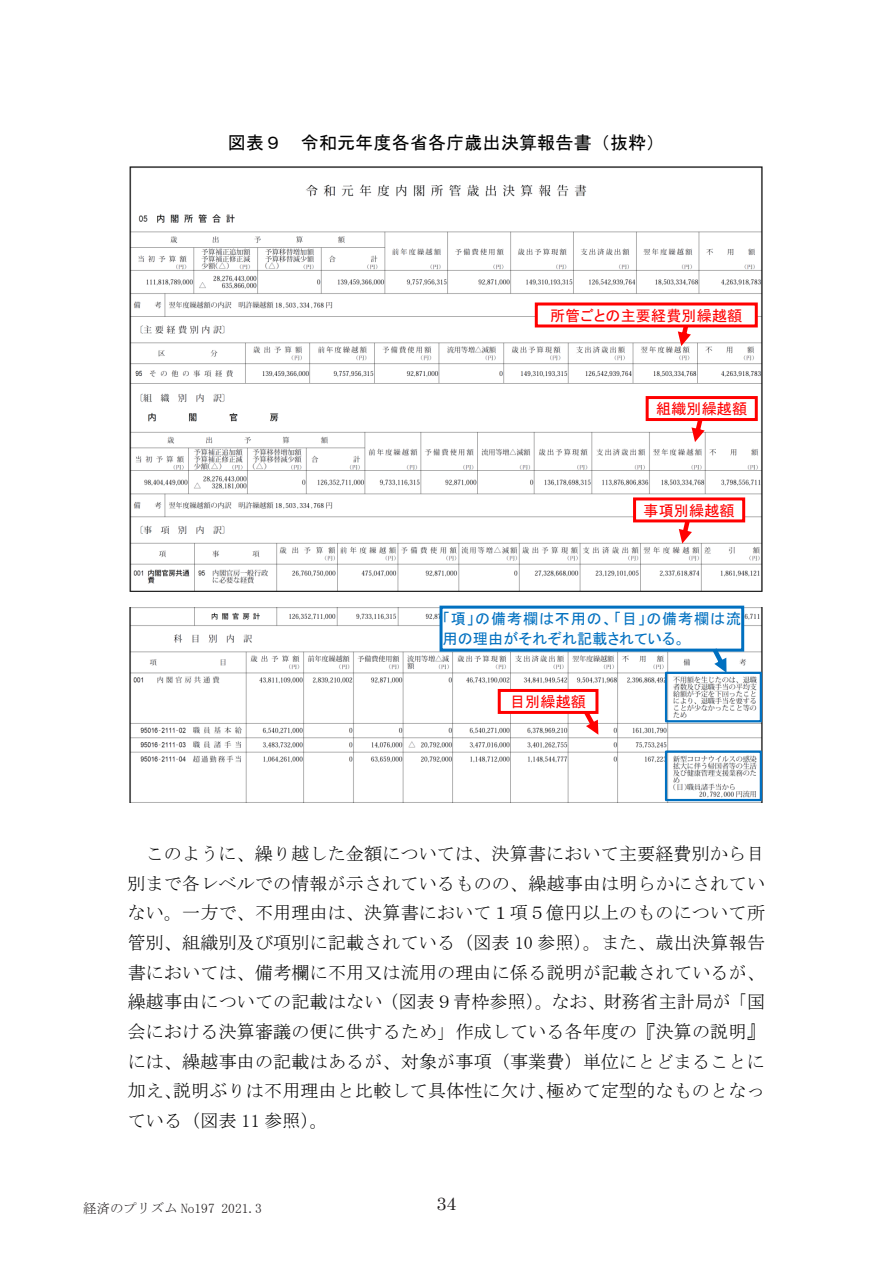
<style>
.page{position:relative;width:893px;height:1263px;background:#fff}
.page>*{position:absolute;margin:0;border:0;box-sizing:border-box;transform-origin:0 0}
.t1{font:18px/29.5px "MS Mincho";letter-spacing:.01em;color:#000;text-align:justify}
.t2{font:18px "MS Gothic";letter-spacing:.01em;color:#000}
.t3{font:18px "Century";color:#231f20}
.t4{font:15px/19.5px "MS P Gothic";letter-spacing:.01em;color:#0070c0}
.t5{font:15px "MS P Gothic";letter-spacing:.01em;color:#f00}
.t6{font:13.5px "MS Mincho";color:#231f20}
</style>
<div class="page">
<img style="left:129px;top:167px;width:634px;height:424px">
<img style="left:130px;top:607px;width:633px;height:195px">
<svg style="left:678px;top:327px;width:13px;height:19px"></svg>
<svg style="left:691px;top:421px;width:14px;height:21px"></svg>
<div style="left:634px;top:499px;width:110px;height:22px;background:#fff"></div>
<div style="left:633px;top:497px;width:112px;height:25px;border:3px solid #f00"></div>
<svg style="left:584px;top:714px;width:14px;height:21px"></svg>
<div style="left:665px;top:672px;width:97px;height:50px;border:2px solid #0070c0"></div>
<div style="left:441px;top:607px;width:302px;height:43px;background:#fff"></div>
<div style="left:440px;top:606px;width:304px;height:46px;border:3px solid #0070c0"></div>
<svg style="left:712px;top:648px;width:14px;height:25px"></svg>
<div style="left:646px;top:396px;width:112px;height:25px;border:3px solid #f00"></div>
<svg style="left:679px;top:520px;width:13px;height:24px"></svg>
<div style="left:536px;top:304px;width:220px;height:22px;background:#fff"></div>
<div style="left:535px;top:302px;width:223px;height:25px;border:3px solid #f00"></div>
<div style="left:499px;top:690px;width:98px;height:22px;background:#fff"></div>
<div style="left:498px;top:689px;width:100px;height:25px;border:3px solid #f00"></div>
<div style="left:665px;top:750px;width:97px;height:51px;border:2px solid #0070c0"></div>
<p class="t2" style="left:228px;top:133px;width:438px">図表９ 令和元年度各省各庁歳出決算報告書（抜粋）</p>
<p class="t5" style="left:550px;top:308px;width:194px">所管ごとの主要経費別繰越額</p>
<p class="t5" style="left:656px;top:401px;width:93px">組織別繰越額</p>
<p class="t5" style="left:643px;top:503px;width:93px">事項別繰越額</p>
<p class="t4" style="left:443px;top:609px;width:300px">「項」の備考欄は不用の、「目」の備考欄は流用の理由がそれぞれ記載されている。</p>
<p class="t5" style="left:510px;top:694px;width:77px">目別繰越額</p>
<p class="t1" style="left:128px;top:839px;width:639px;text-indent:18px">このように、繰り越した金額については、決算書において主要経費別から目別まで各レベルでの情報が示されているものの、繰越事由は明らかにされていない。一方で、不用理由は、決算書において１項５億円以上のものについて所管別、組織別及び項別に記載されている（図表 10 参照）。また、歳出決算報告書においては、備考欄に不用又は流用の理由に係る説明が記載されているが、繰越事由についての記載はない（図表９青枠参照）。なお、財務省主計局が「国会における決算審議の便に供するため」作成している各年度の『決算の説明』には、繰越事由の記載はあるが、対象が事項（事業費）単位にとどまることに加え、説明ぶりは不用理由と比較して具体性に欠け、極めて定型的なものとなっている（図表 11 参照）。</p>
<p class="t6" style="left:83px;top:1201px;width:180px">経済のプリズム No197 2021.3</p>
<p class="t3" style="left:436px;top:1188px;width:22px">34</p>
</div>
